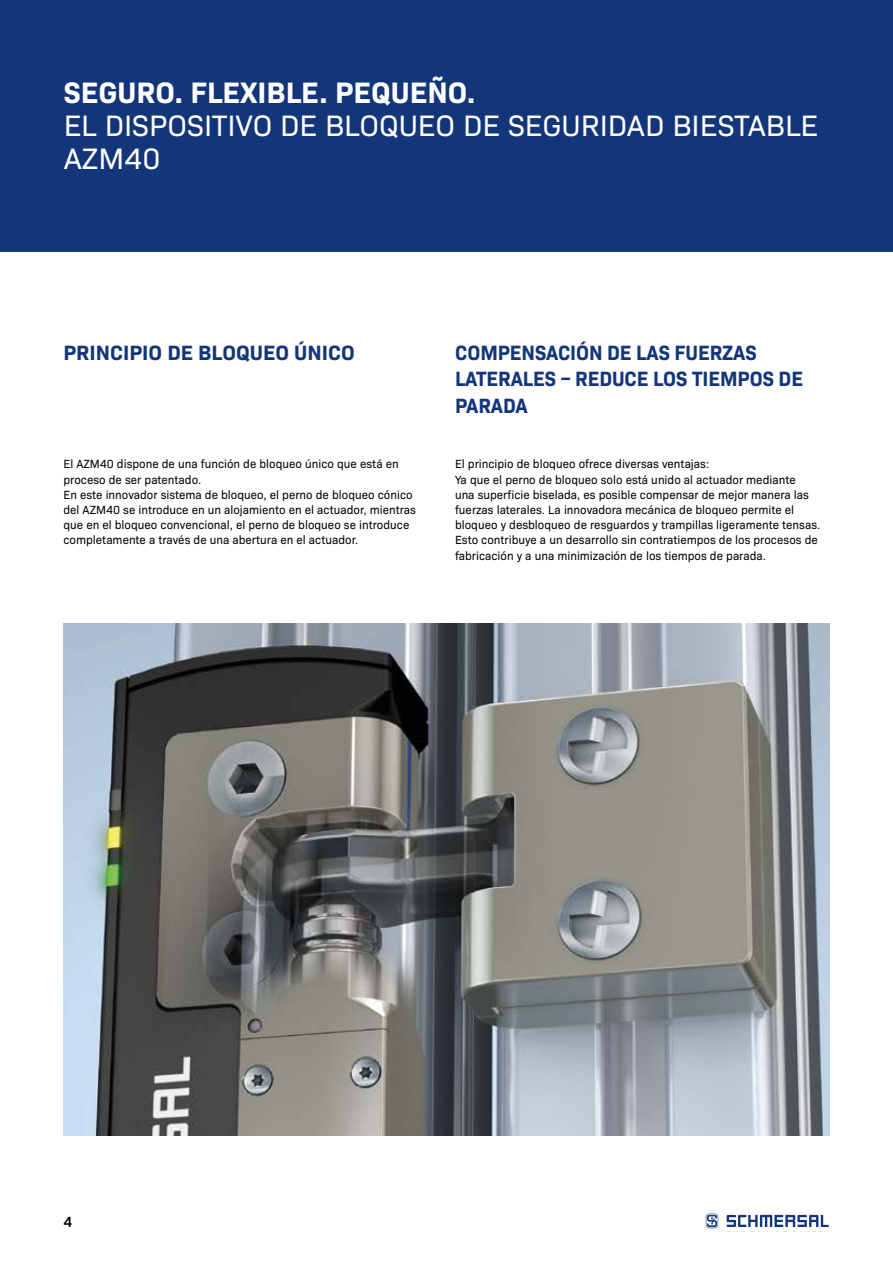
<style>
.page{position:relative;width:893px;height:1263px;background:#fff}
.page>*{position:absolute;margin:0;border:0;box-sizing:border-box;transform-origin:0 0}
.t1{font:30px/33px "Bio Sans";color:#fff}
.t2{font:700 30px "Bio Sans";color:#fff}
.t3{font:700 21px/26.7px "Bio Sans";letter-spacing:-.005em;color:#13357a;scale:.95 1}
.t4{font:700 21px "Bio Sans";letter-spacing:-.005em;color:#13357a}
.t5{font:600 15px "Bio Sans";color:#000}
.t6{font:12px/15.1px "Bio Sans";color:#000}
</style>
<div class="page">
<svg style="left:727px;top:1215px;width:102px;height:12px"></svg>
<svg style="left:706px;top:1213px;width:12px;height:15px"></svg>
<img style="left:64px;top:624px;width:765px;height:511px">
<div style="left:0;top:0;width:893px;height:252px;background:#13357a"></div>
<h1 class="t2" style="left:64px;top:69px;width:413px">SEGURO. FLEXIBLE. PEQUEÑO.</h1>
<h1 class="t1" style="left:64px;top:106px;width:756px">EL DISPOSITIVO DE BLOQUEO DE SEGURIDAD BIESTABLE<br>AZM40</h1>
<h2 class="t4" style="left:63px;top:336px;width:293px">PRINCIPIO DE BLOQUEO ÚNICO</h2>
<p class="t6" style="left:63px;top:456px;width:354px">El AZM40 dispone de una función de bloqueo único que está en proceso de ser patentado.<br>En este innovador sistema de bloqueo, el perno de bloqueo cónico del AZM40 se introduce en un alojamiento en el actuador, mientras que en el bloqueo convencional, el perno de bloqueo se introduce completamente a través de una abertura en el actuador.</p>
<h2 class="t3" style="left:455px;top:337px;width:368px">COMPENSACIÓN DE LAS FUERZAS<br>LATERALES – REDUCE LOS TIEMPOS DE<br>PARADA</h2>
<p class="t6" style="left:455px;top:456px;width:367px">El principio de bloqueo ofrece diversas ventajas:<br>Ya que el perno de bloqueo solo está unido al actuador mediante<br>una superficie biselada, es posible compensar de mejor manera las fuerzas laterales. La innovadora mecánica de bloqueo permite el bloqueo y desbloqueo de resguardos y trampillas ligeramente tensas.<br>Esto contribuye a un desarrollo sin contratiempos de los procesos de fabricación y a una minimización de los tiempos de parada.</p>
<p class="t5" style="left:63px;top:1210px;width:10px">4</p>
</div>
